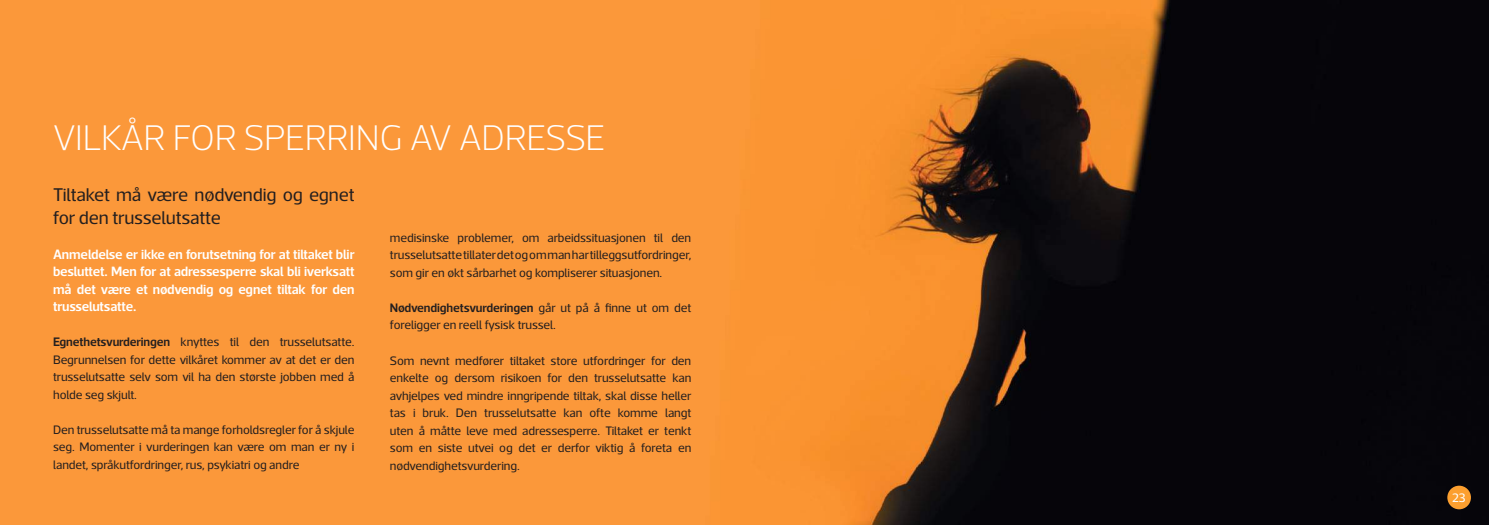
<style>
.page{position:relative;width:1489px;height:525px;background:#fff}
.page>*{position:absolute;margin:0;border:0;box-sizing:border-box;transform-origin:0 0}
.t1{font:200 36.25px "Acto";letter-spacing:-.01em;color:#fff}
.t2{font:18.75px/22.5px "Acto";letter-spacing:-.01em;color:#241f1f}
.t3{font:600 13.75px/17.5px "Acto";letter-spacing:-.01em;color:#fff;text-align:justify}
.t4{font:12.5px/17.5px "Acto";letter-spacing:-.01em;color:#241f1f;text-align:justify}
.t5{font:12.5px "Acto";color:#fff}
.s1{font-weight:600}
</style>
<div class="page">
<img style="left:0;top:0;width:1488px;height:524px">
<div style="left:1447px;top:485px;width:23px;height:24px;background:#fc9f2f;border-radius:50%"></div>
<h1 class="t1" style="left:53px;top:118px;width:553px">VILKÅR FOR SPERRING AV ADRESSE</h1>
<h2 class="t2" style="left:53px;top:183px;width:303px">Tiltaket må være nødvendig og egnet for den trusselutsatte</h2>
<p class="t3" style="left:53px;top:245px;width:303px">Anmeldelse er ikke en forutsetning for at tiltaket blir besluttet. Men for at adressesperre skal bli iverksatt må det være et nødvendig og egnet tiltak for den trusselutsatte.</p>
<p class="t4" style="left:53px;top:333px;width:303px"><span class="s1">Egnethetsvurderingen</span> knyttes til den trusselutsatte.<br>Begrunnelsen for dette vilkåret kommer av at det er den trusselutsatte selv som vil ha den største jobben med å holde seg skjult.</p>
<p class="t4" style="left:53px;top:420px;width:303px">Den trusselutsatte må ta mange forholdsregler for å skjule seg. Momenter i vurderingen kan være om man er ny i landet, språkutfordringer, rus, psykiatri og andre</p>
<p class="t4" style="left:390px;top:228px;width:303px">medisinske problemer, om arbeidssituasjonen til den trusselutsatte tillater det og om man har tilleggsutfordringer, som gir en økt sårbarhet og kompliserer situasjonen.</p>
<p class="t4" style="left:390px;top:298px;width:303px"><span class="s1">Nødvendighetsvurderingen</span> går ut på å finne ut om det foreligger en reell fysisk trussel.</p>
<p class="t4" style="left:390px;top:351px;width:303px">Som nevnt medfører tiltaket store utfordringer for den enkelte og dersom risikoen for den trusselutsatte kan avhjelpes ved mindre inngripende tiltak, skal disse heller tas i bruk. Den trusselutsatte kan ofte komme langt uten å måtte leve med adressesperre. Tiltaket er tenkt som en siste utvei og det er derfor viktig å foreta en nødvendighetsvurdering.</p>
<p class="t5" style="left:1452px;top:490px;width:15px">23</p>
</div>
